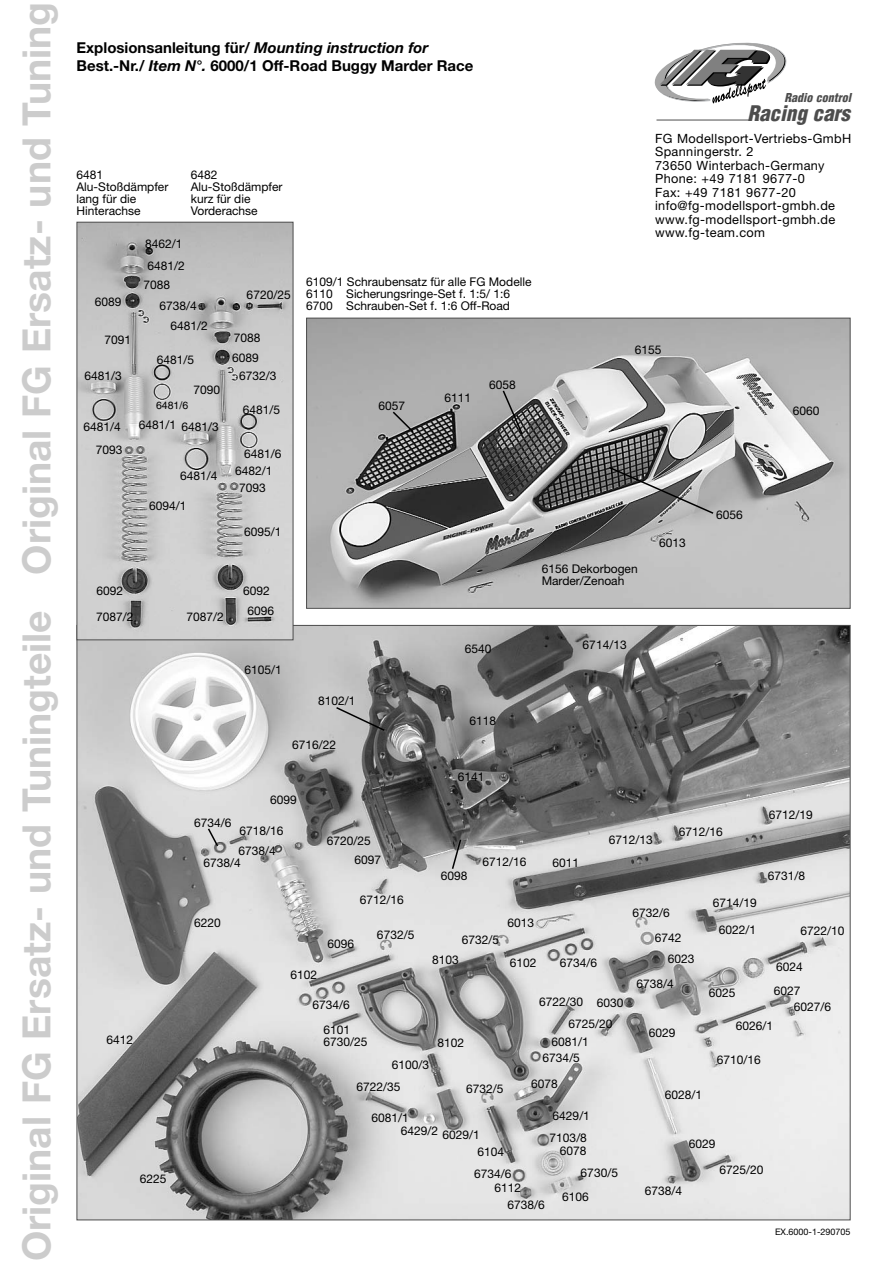
<style>
.page{position:relative;width:893px;height:1263px;background:#fff}
.page>*{position:absolute;margin:0;border:0;box-sizing:border-box;transform-origin:0 0}
.t1{font:700 39px "Helvetica Neue";color:#ccc}
.t2{font:italic 900 condensed 21px "Helvetica";color:#4d4d4d}
.t3{font:700 15px/18px "Helvetica Neue";color:#000}
.t4{font:12.75px/13.5px "Helvetica Neue";letter-spacing:.03em;color:#000}
.t5{font:12px/12px "Helvetica Neue";color:#000}
.t6{font:italic 900 condensed 12px "Helvetica";color:#4d4d4d}
.t7{font:10.5px "Helvetica";color:#000}
.t8{font:9px "Helvetica Neue";color:#000}
.s1{font-style:italic}
</style>
<div class="page">
<svg style="left:654px;top:42px;width:133px;height:62px"></svg>
<div style="left:746px;top:103px;width:114px;height:25px;background:#fff"></div>
<hr style="left:656px;top:120px;width:95px;height:1px;background:#4d4d4d">
<img style="left:308px;top:320px;width:540px;height:287px">
<div style="left:306px;top:318px;width:544px;height:291px;border:1px solid #4d4d4d"></div>
<img style="left:79px;top:627px;width:769px;height:591px">
<img style="left:79px;top:224px;width:212px;height:414px">
<div style="left:77px;top:222px;width:216px;height:418px;border:1px solid #4d4d4d"></div>
<svg style="left:206px;top:827px;width:14px;height:21px"></svg>
<svg style="left:451px;top:838px;width:11px;height:33px"></svg>
<svg style="left:391px;top:410px;width:24px;height:24px"></svg>
<svg style="left:501px;top:389px;width:23px;height:47px"></svg>
<svg style="left:607px;top:465px;width:108px;height:50px;background:#8d8d8d"></svg>
<svg style="left:335px;top:706px;width:51px;height:26px"></svg>
<h1 class="t1" style="left:23px;top:1261px;width:1261px;rotate:-90deg">Original FG Ersatz- und Tuningteile Original FG Ersatz- und Tuning</h1>
<p class="t3" style="left:77px;top:40px;width:398px">Explosionsanleitung für/ <span class="s1">Mounting instruction for<br></span>Best.-Nr./ <span class="s1">Item N°.</span> 6000/1 Off-Road Buggy Marder Race</p>
<p class="t5" style="left:77px;top:170px;width:93px">6481<br>Alu-Stoßdämpfer lang für die<br>Hinterachse</p>
<p class="t5" style="left:191px;top:170px;width:93px">6482<br>Alu-Stoßdämpfer kurz für die<br>Vorderachse</p>
<p class="t5" style="left:145px;top:239px;width:39px">8462/1</p>
<p class="t5" style="left:147px;top:261px;width:39px">6481/2</p>
<p class="t5" style="left:95px;top:297px;width:28px">6089</p>
<p class="t5" style="left:104px;top:335px;width:28px">7091</p>
<p class="t5" style="left:84px;top:371px;width:39px">6481/3</p>
<p class="t5" style="left:144px;top:280px;width:28px">7088</p>
<p class="t5" style="left:159px;top:301px;width:39px">6738/4</p>
<p class="t5" style="left:170px;top:321px;width:39px">6481/2</p>
<p class="t5" style="left:157px;top:355px;width:39px">6481/5</p>
<p class="t7" style="left:156px;top:401px;width:34px">6481/6</p>
<p class="t5" style="left:193px;top:385px;width:28px">7090</p>
<p class="t5" style="left:84px;top:422px;width:39px">6481/4</p>
<p class="t5" style="left:139px;top:420px;width:39px">6481/1</p>
<p class="t5" style="left:96px;top:445px;width:28px">7093</p>
<p class="t5" style="left:181px;top:422px;width:39px">6481/3</p>
<p class="t5" style="left:180px;top:471px;width:39px">6481/4</p>
<p class="t5" style="left:149px;top:501px;width:39px">6094/1</p>
<p class="t5" style="left:247px;top:290px;width:46px">6720/25</p>
<p class="t5" style="left:234px;top:333px;width:28px">7088</p>
<p class="t5" style="left:232px;top:353px;width:28px">6089</p>
<p class="t5" style="left:239px;top:371px;width:39px">6732/3</p>
<p class="t5" style="left:243px;top:405px;width:39px">6481/5</p>
<p class="t5" style="left:235px;top:446px;width:48px;line-height:17px;text-indent:9px">6481/6<br>6482/1</p>
<p class="t5" style="left:239px;top:483px;width:28px">7093</p>
<p class="t5" style="left:244px;top:526px;width:39px">6095/1</p>
<p class="t5" style="left:306px;top:277px;width:227px">6109/1 Schraubensatz für alle FG Modelle<br>6110 Sicherungsringe-Set f. 1:5/ 1:6<br>6700 Schrauben-Set f. 1:6 Off-Road</p>
<p class="t5" style="left:378px;top:401px;width:28px">6057</p>
<p class="t5" style="left:444px;top:393px;width:28px">6111</p>
<p class="t5" style="left:489px;top:379px;width:28px">6058</p>
<p class="t5" style="left:96px;top:586px;width:28px">6092</p>
<p class="t5" style="left:96px;top:611px;width:39px">7087/2</p>
<p class="t5" style="left:186px;top:611px;width:39px">7087/2</p>
<p class="t5" style="left:243px;top:586px;width:28px">6092</p>
<p class="t5" style="left:247px;top:606px;width:28px">6096</p>
<p class="t5" style="left:245px;top:665px;width:39px">6105/1</p>
<p class="t5" style="left:318px;top:696px;width:39px">8102/1</p>
<p class="t5" style="left:292px;top:740px;width:46px">6716/22</p>
<p class="t5" style="left:270px;top:795px;width:28px">6099</p>
<p class="t5" style="left:465px;top:644px;width:28px">6540</p>
<p class="t5" style="left:469px;top:716px;width:28px">6118</p>
<p class="t5" style="left:458px;top:772px;width:28px">6141</p>
<p class="t5" style="left:194px;top:818px;width:39px">6734/6</p>
<p class="t5" style="left:240px;top:826px;width:46px">6718/16</p>
<p class="t5" style="left:204px;top:858px;width:39px">6738/4</p>
<p class="t5" style="left:239px;top:846px;width:39px">6738/4</p>
<p class="t5" style="left:327px;top:836px;width:46px">6720/25</p>
<p class="t5" style="left:354px;top:855px;width:28px">6097</p>
<p class="t5" style="left:441px;top:871px;width:28px">6098</p>
<p class="t5" style="left:483px;top:857px;width:46px">6712/16</p>
<p class="t6" style="left:784px;top:93px;width:71px">Radio control</p>
<p class="t4" style="left:655px;top:133px;width:198px">FG Modellsport-Vertriebs-GmbH<br>Spanningerstr. 2<br>73650 Winterbach-Germany<br>Phone: +49 7181 9677-0<br>Fax: +49 7181 9677-20 info@fg-modellsport-gmbh.de www.fg-modellsport-gmbh.de www.fg-team.com</p>
<h2 class="t2" style="left:747px;top:105px;width:108px">Racing cars</h2>
<p class="t5" style="left:635px;top:345px;width:28px">6155</p>
<p class="t5" style="left:542px;top:564px;width:98px">6156 Dekorbogen<br>Marder/Zenoah</p>
<p class="t5" style="left:583px;top:640px;width:46px">6714/13</p>
<p class="t5" style="left:659px;top:538px;width:28px">6013</p>
<p class="t5" style="left:716px;top:510px;width:28px">6056</p>
<p class="t5" style="left:793px;top:406px;width:28px">6060</p>
<p class="t5" style="left:553px;top:858px;width:28px">6011</p>
<p class="t5" style="left:609px;top:835px;width:46px">6712/13</p>
<p class="t5" style="left:679px;top:827px;width:46px">6712/16</p>
<p class="t5" style="left:769px;top:810px;width:46px">6712/19</p>
<p class="t5" style="left:768px;top:871px;width:39px">6731/8</p>
<p class="t5" style="left:107px;top:1035px;width:28px">6412</p>
<p class="t5" style="left:194px;top:918px;width:28px">6220</p>
<p class="t5" style="left:140px;top:1174px;width:28px">6225</p>
<p class="t5" style="left:360px;top:895px;width:46px">6712/16</p>
<p class="t5" style="left:291px;top:970px;width:28px">6102</p>
<p class="t5" style="left:328px;top:939px;width:28px">6096</p>
<p class="t5" style="left:313px;top:1000px;width:39px">6734/6</p>
<p class="t5" style="left:324px;top:1025px;width:46px">6101<br>6730/25</p>
<p class="t5" style="left:377px;top:930px;width:39px">6732/5</p>
<p class="t5" style="left:462px;top:935px;width:39px">6732/5</p>
<p class="t5" style="left:432px;top:955px;width:28px">8103</p>
<p class="t5" style="left:438px;top:1038px;width:28px">8102</p>
<p class="t5" style="left:392px;top:1060px;width:39px">6100/3</p>
<p class="t5" style="left:507px;top:918px;width:28px">6013</p>
<p class="t5" style="left:510px;top:958px;width:28px">6102</p>
<p class="t5" style="left:560px;top:958px;width:39px">6734/6</p>
<p class="t5" style="left:539px;top:997px;width:46px">6722/30</p>
<p class="t5" style="left:568px;top:993px;width:57px;line-height:21px;text-indent:29px">6030<br>6725/20</p>
<p class="t5" style="left:551px;top:1037px;width:39px">6081/1</p>
<p class="t5" style="left:543px;top:1053px;width:39px">6734/5</p>
<p class="t5" style="left:531px;top:1079px;width:28px">6078</p>
<p class="t5" style="left:550px;top:1106px;width:42px;line-height:22px">6429/1<br>7103/8</p>
<p class="t5" style="left:581px;top:1141px;width:39px;line-height:22px;text-indent:-21px">6078<br>6730/5</p>
<p class="t5" style="left:562px;top:1192px;width:28px">6106</p>
<p class="t5" style="left:508px;top:1200px;width:39px">6738/6</p>
<p class="t5" style="left:357px;top:1082px;width:46px">6722/35</p>
<p class="t5" style="left:466px;top:1083px;width:39px">6732/5</p>
<p class="t5" style="left:371px;top:1113px;width:39px">6081/1</p>
<p class="t5" style="left:401px;top:1126px;width:39px">6429/2</p>
<p class="t5" style="left:478px;top:1128px;width:28px;line-height:16.4px;text-indent:-35px">6029/1<br>6104</p>
<p class="t5" style="left:474px;top:1168px;width:39px">6734/6</p>
<p class="t5" style="left:494px;top:1183px;width:28px">6112</p>
<p class="t5" style="left:632px;top:908px;width:39px">6732/6</p>
<p class="t5" style="left:655px;top:933px;width:28px">6742</p>
<p class="t5" style="left:636px;top:947px;width:59px;line-height:25px;text-indent:31px">6023<br>6738/4</p>
<p class="t5" style="left:649px;top:1028px;width:28px">6029</p>
<p class="t5" style="left:713px;top:898px;width:46px">6714/19</p>
<p class="t5" style="left:719px;top:925px;width:39px">6022/1</p>
<p class="t5" style="left:800px;top:926px;width:46px">6722/10</p>
<p class="t5" style="left:776px;top:962px;width:28px">6024</p>
<p class="t5" style="left:709px;top:988px;width:28px">6025</p>
<p class="t5" style="left:794px;top:984px;width:39px;line-height:15.9px;text-indent:-20px">6027<br>6027/6</p>
<p class="t5" style="left:736px;top:1021px;width:39px">6026/1</p>
<p class="t5" style="left:717px;top:1055px;width:46px">6710/16</p>
<p class="t5" style="left:665px;top:1090px;width:39px">6028/1</p>
<p class="t5" style="left:689px;top:1139px;width:28px">6029</p>
<p class="t5" style="left:645px;top:1185px;width:39px">6738/4</p>
<p class="t5" style="left:719px;top:1164px;width:46px">6725/20</p>
<p class="t8" style="left:775px;top:1229px;width:77px">EX.6000-1-290705</p>
</div>
